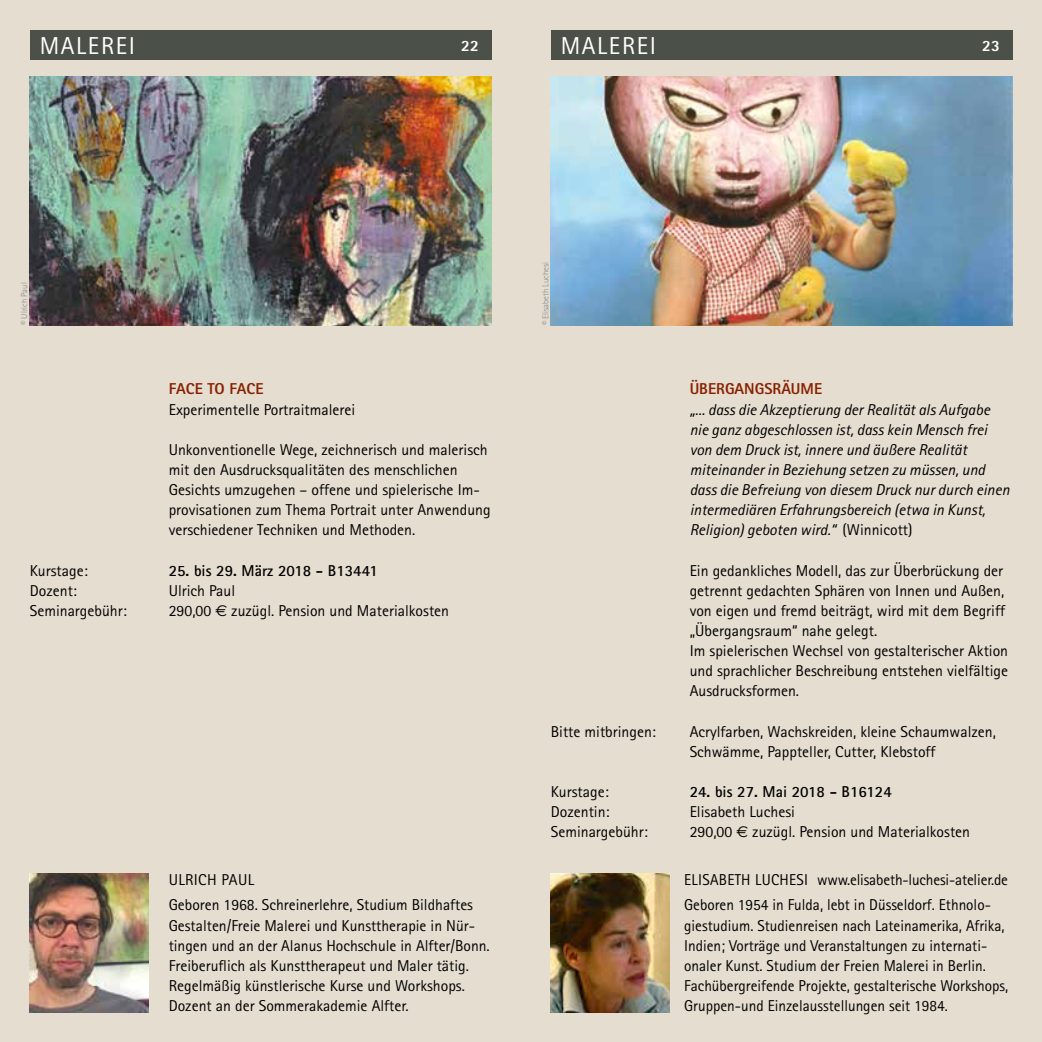
<style>
.page{position:relative;width:1042px;height:1042px;background:#e4ddd0}
.page>*{position:absolute;margin:0;border:0;box-sizing:border-box;transform-origin:0 0}
.t1{font:24.5px "Rotis Sans Serif";letter-spacing:.07em;color:#fff}
.t2{font:15.75px/20.1px "Rotis Sans Serif";color:#000}
.t3{font:italic 15.75px/20.1px "Rotis Sans Serif";color:#000}
.t4{font:700 15.75px "Rotis Sans Serif";color:#000}
.t5{font:800 15.75px "Rotis Sans Serif";color:#892100}
.t6{font:800 15.75px "Rotis Sans Serif";color:#fff}
.t7{font:300 8.75px "Rotis Sans Serif";color:#878786}
.s1{font-family:"Euro Sans"}
.s2{font-style:normal}
</style>
<div class="page">
<img style="left:30px;top:77px;width:461px;height:248px">
<img style="left:551px;top:77px;width:461px;height:248px">
<img style="left:30px;top:873px;width:119px;height:139px">
<div style="left:30px;top:30px;width:461px;height:30px;background:#4b5148"></div>
<img style="left:551px;top:873px;width:119px;height:139px">
<div style="left:551px;top:30px;width:461px;height:30px;background:#4b5148"></div>
<h1 class="t1" style="left:40px;top:31px;width:97px">MALEREI</h1>
<p class="t7" style="left:19px;top:325px;width:44px;rotate:-90deg">© Ulrich Paul</p>
<h1 class="t1" style="left:561px;top:31px;width:97px">MALEREI</h1>
<p class="t6" style="left:461px;top:35px;width:19px">22</p>
<p class="t6" style="left:982px;top:35px;width:19px">23</p>
<p class="t7" style="left:540px;top:325px;width:65px;rotate:-90deg">© Elisabeth Luchesi</p>
<p class="t5" style="left:169px;top:379px;width:96px">FACE TO FACE</p>
<p class="t2" style="left:169px;top:399px;width:188px">Experimentelle Portraitmalerei</p>
<p class="t2" style="left:169px;top:439px;width:323px">Unkonventionelle Wege, zeichnerisch und malerisch mit den Ausdrucksqualitäten des menschlichen Gesichts umzugehen – offene und spielerische Im&shy;provisationen zum Thema Portrait unter Anwendung verschiedener Techniken und Methoden.</p>
<p class="t2" style="left:30px;top:560px;width:60px">Kurstage:</p>
<p class="t4" style="left:169px;top:560px;width:211px">25. bis 29. März 2018 - B13441</p>
<p class="t2" style="left:30px;top:580px;width:49px">Dozent:</p>
<p class="t2" style="left:169px;top:580px;width:68px">Ulrich Paul</p>
<p class="t2" style="left:30px;top:600px;width:99px">Seminargebühr:</p>
<p class="t2" style="left:169px;top:600px;width:282px">290,00 <span class="s1">E</span> zuzügl. Pension und Materialkosten</p>
<p class="t2" style="left:169px;top:867px;width:306px;line-height:25px">ULRICH PAUL<br>Geboren 1968. Schreinerlehre, Studium Bildhaftes</p>
<p class="t2" style="left:169px;top:915px;width:323px">Gestalten/Freie Malerei und Kunsttherapie in Nür&shy;tingen und an der Alanus Hochschule in Alfter/Bonn.<br>Freiberuflich als Kunsttherapeut und Maler tätig.<br>Regelmäßig künstlerische Kurse und Workshops.<br>Dozent an der Sommerakademie Alfter.</p>
<p class="t5" style="left:690px;top:379px;width:134px">ÜBERGANGSRÄUME</p>
<p class="t3" style="left:690px;top:399px;width:321px">„... dass die Akzeptierung der Realität als Aufgabe nie ganz abgeschlossen ist, dass kein Mensch frei von dem Druck ist, innere und äußere Realität miteinander in Beziehung setzen zu müssen, und dass die Befreiung von diesem Druck nur durch einen intermediären Erfahrungsbereich (etwa in Kunst, Religion) geboten wird.“ <span class="s2">(Winnicott)</span></p>
<p class="t2" style="left:690px;top:560px;width:320px">Ein gedankliches Modell, das zur Überbrückung der getrennt gedachten Sphären von Innen und Außen, von eigen und fremd beiträgt, wird mit dem Begriff „Übergangsraum“ nahe gelegt.<br>Im spielerischen Wechsel von gestalterischer Aktion und sprachlicher Beschreibung entstehen vielfältige Ausdrucksformen.</p>
<p class="t2" style="left:551px;top:721px;width:107px">Bitte mitbringen:</p>
<p class="t2" style="left:690px;top:721px;width:308px">Acrylfarben, Wachskreiden, kleine Schaumwalzen,<br>Schwämme, Pappteller, Cutter, Klebstoff</p>
<p class="t2" style="left:551px;top:781px;width:60px">Kurstage:</p>
<p class="t4" style="left:690px;top:782px;width:204px">24. bis 27. Mai 2018 - B16124</p>
<p class="t2" style="left:551px;top:801px;width:60px">Dozentin:</p>
<p class="t2" style="left:690px;top:801px;width:107px">Elisabeth Luchesi</p>
<p class="t2" style="left:551px;top:822px;width:99px">Seminargebühr:</p>
<p class="t2" style="left:690px;top:822px;width:282px">290,00 <span class="s1">E</span> zuzügl. Pension und Materialkosten</p>
<p class="t2" style="left:684px;top:867px;width:325px;line-height:25px">ELISABETH LUCHESI www.elisabeth-luchesi-atelier.de<br>Geboren 1954 in Fulda, lebt in Düsseldorf. Ethnolo-</p>
<p class="t2" style="left:684px;top:915px;width:326px">giestudium. Studienreisen nach Lateinamerika, Afrika, Indien; Vorträge und Veranstaltungen zu internati&shy;onaler Kunst. Studium der Freien Malerei in Berlin.<br>Fachübergreifende Projekte, gestalterische Workshops, Gruppen-und Einzelausstellungen seit 1984.</p>
</div>
